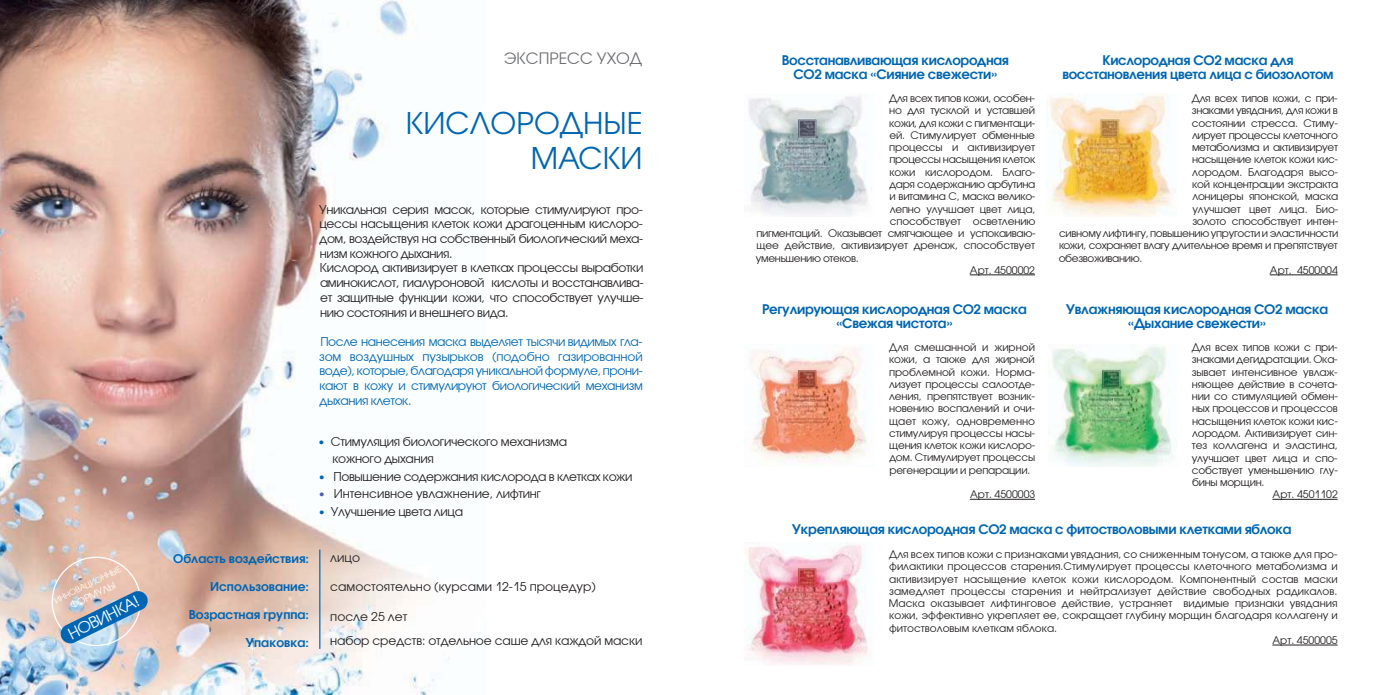
<style>
.page{position:relative;width:1389px;height:695px;background:#fff}
.page>*{position:absolute;margin:0;border:0;box-sizing:border-box;transform-origin:0 0}
.t1{font:29.75px/35px "Avant Garde Gothic C";color:#0066b3;text-align:right}
.t2{font:15.75px "Avant Garde Gothic C";color:#6d6e71}
.t3{font:15.75px "Avant Garde Gothic C";color:#fff}
.t4{font:600 13.3px/14px "Avant Garde Gothic C";letter-spacing:-.025em;color:#0066b3;text-align:center}
.t5{font:12.25px/14.7px "Avant Garde Gothic C";letter-spacing:-.035em;color:#231f20}
.t6{font:12.25px/14.7px "Avant Garde Gothic C";letter-spacing:-.035em;color:#0066b3;text-align:justify}
.t7{font:600 12.25px "Avant Garde Gothic C";color:#0066b3}
.t8{font:12.25px/24.5px "Avant Garde Gothic C";letter-spacing:-.01em;color:#231f20}
.t9{font:12.25px "Avant Garde Gothic C";color:#231f20}
.t10{font:12.25px "Avant Garde Gothic C";letter-spacing:-.005em;color:#231f20}
.t11{font:10.5px/12.2px "Avant Garde Gothic C";letter-spacing:-.02em;color:#231f20;text-align:justify}
.t12{font:10.5px "Avant Garde Gothic C";color:#231f20}
.t13{font:9.62px "Avant Garde Gothic C";color:#fff}
.t14{font:8.22px "Avant Garde Gothic C";color:#fff}
.s1{color:#0066b3}
.s2{color:#4b5daa}
</style>
<div class="page">
<img style="left:0;top:0;width:450px;height:694px">
<hr style="left:319px;top:549px;width:1px;height:99px;background:#0066b3">
<hr style="left:1272px;top:499px;width:66px;height:1px;background:#231f20">
<img style="left:1052px;top:344px;width:120px;height:123px">
<hr style="left:970px;top:274px;width:65px;height:1px;background:#231f20">
<img style="left:749px;top:96px;width:119px;height:119px">
<hr style="left:970px;top:499px;width:65px;height:1px;background:#231f20">
<img style="left:744px;top:349px;width:122px;height:112px">
<hr style="left:1270px;top:274px;width:68px;height:1px;background:#231f20">
<img style="left:1047px;top:93px;width:124px;height:123px">
<hr style="left:1272px;top:644px;width:66px;height:1px;background:#231f20">
<img style="left:745px;top:542px;width:123px;height:123px">
<svg style="left:45px;top:550px;width:104px;height:102px;background:#b9b7bd"></svg>
<p class="t14" style="left:53px;top:596px;width:75px;rotate:-26deg">ИННОВАЦИОННЫЕ</p>
<p class="t13" style="left:68px;top:601px;width:51px;rotate:-26deg">ФОРМУЛЫ</p>
<h2 class="t3" style="left:65px;top:627px;width:79px;rotate:-27deg">НОВИНКА!</h2>
<h2 class="t2" style="left:504px;top:49px;width:140px">ЭКСПРЕСС УХОД</h2>
<h1 class="t1" style="left:406px;top:106px;width:238px">КИСЛОРОДНЫЕ<br>МАСКИ</h1>
<p class="t5" style="left:319px;top:202px;width:326px">Уникальная серия масок, которые стимулируют про&shy;цессы насыщения клеток кожи драгоценным кислоро&shy;дом, воздействуя на собственный биологический меха&shy;низм кожного дыхания.<br>Кислород активизирует в клетках процессы выработки аминокислот, гиалуроновой кислоты и восстанавлива&shy;ет защитные функции кожи, что способствует улучше&shy;нию состояния и внешнего вида.</p>
<p class="t6" style="left:319px;top:334px;width:325px">После нанесения маска выделяет тысячи видимых гла&shy;зом воздушных пузырьков (подобно газированной воде), которые, благодаря уникальной формуле, прони&shy;кают в кожу и стимулируют биологический механизм дыхания клеток.</p>
<p class="t5" style="left:332px;top:432px;width:236px;line-height:17.5px;text-indent:-14px"><span class="s1">•</span> Стимуляция биологического механизма кожного дыхания</p>
<p class="t5" style="left:318px;top:469px;width:316px"><span class="s1">•</span> Повышение содержания кислорода в клетках кожи</p>
<p class="t10" style="left:318px;top:487px;width:224px"><span class="s2">•</span> Интенсивное увлажнение, лифтинг</p>
<p class="t5" style="left:318px;top:504px;width:146px"><span class="s1">•</span> Улучшение цвета лица</p>
<p class="t7" style="left:173px;top:552px;width:137px">Область воздействия:</p>
<p class="t7" style="left:210px;top:580px;width:100px">Использование:</p>
<p class="t7" style="left:189px;top:608px;width:122px">Возрастная группа:</p>
<p class="t7" style="left:246px;top:636px;width:65px">Упаковка:</p>
<p class="t5" style="left:330px;top:550px;width:31px">лицо</p>
<p class="t9" style="left:330px;top:580px;width:267px">самостоятельно (курсами 12-15 процедур)</p>
<p class="t8" style="left:330px;top:604px;width:314px">после 25 лет<br>набор средств: отдельное саше для каждой маски</p>
<p class="t4" style="left:782px;top:54px;width:229px">Восстанавливающая кислородная<br>СО2 маска «Сияние свежести»</p>
<p class="t11" style="left:889px;top:92px;width:147px">Для всех типов кожи, особен-</p>
<p class="t11" style="left:889px;top:104px;width:147px">но для тусклой и уставшей</p>
<p class="t11" style="left:889px;top:117px;width:147px">кожи, для кожи с пигментаци-</p>
<p class="t11" style="left:889px;top:129px;width:147px">ей. Стимулирует обменные</p>
<p class="t11" style="left:889px;top:141px;width:147px">процессы и активизирует</p>
<p class="t11" style="left:889px;top:153px;width:147px">процессы насыщения клеток</p>
<p class="t11" style="left:889px;top:166px;width:147px">кожи кислородом. Благо-</p>
<p class="t11" style="left:889px;top:178px;width:147px">даря содержанию арбутина</p>
<p class="t11" style="left:890px;top:190px;width:147px">и витамина С, маска велико-</p>
<p class="t11" style="left:890px;top:202px;width:147px">лепно улучшает цвет лица,</p>
<p class="t11" style="left:890px;top:215px;width:147px">способствует осветлению</p>
<p class="t11" style="left:756px;top:227px;width:281px">пигментаций. Оказывает смягчающее и успокаиваю-</p>
<p class="t11" style="left:757px;top:239px;width:280px">щее действие, активизирует дренаж, способствует</p>
<p class="t11" style="left:756px;top:251px;width:104px">уменьшению отеков.</p>
<p class="t12" style="left:970px;top:264px;width:67px">Арт. 4500002</p>
<p class="t4" style="left:762px;top:303px;width:266px">Регулирующая кислородная СО2 маска «Свежая чистота»</p>
<p class="t11" style="left:889px;top:341px;width:148px">Для смешанной и жирной кожи, а также для жирной проблемной кожи. Норма&shy;лизует процессы салоотде&shy;ления, препятствует возник&shy;новению воспалений и очи&shy;щает кожу, одновременно стимулируя процессы насы&shy;щения клеток кожи кислоро&shy;дом. Стимулирует процессы регенерации и репарации.</p>
<p class="t12" style="left:970px;top:488px;width:67px">Арт. 4500003</p>
<p class="t4" style="left:1062px;top:54px;width:273px">Кислородная СО2 маска для восстановления цвета лица с биозолотом</p>
<p class="t11" style="left:1192px;top:92px;width:147px">Для всех типов кожи, с при-</p>
<p class="t11" style="left:1192px;top:104px;width:147px">знаками увядания, для кожи в</p>
<p class="t11" style="left:1192px;top:117px;width:147px">состоянии стресса. Стиму-</p>
<p class="t11" style="left:1192px;top:129px;width:147px">лирует процессы клеточного</p>
<p class="t11" style="left:1192px;top:141px;width:147px">метаболизма и активизирует</p>
<p class="t11" style="left:1192px;top:153px;width:147px">насыщение клеток кожи кис-</p>
<p class="t11" style="left:1192px;top:166px;width:147px">лородом. Благодаря высо-</p>
<p class="t11" style="left:1192px;top:178px;width:147px">кой концентрации экстракта</p>
<p class="t11" style="left:1192px;top:190px;width:147px">лоницеры японской, маска</p>
<p class="t11" style="left:1192px;top:202px;width:147px">улучшает цвет лица. Био-</p>
<p class="t11" style="left:1192px;top:215px;width:147px">золото способствует интен-</p>
<p class="t11" style="left:1059px;top:227px;width:281px">сивному лифтингу, повышению упругости и эластичности</p>
<p class="t11" style="left:1059px;top:239px;width:280px">кожи, сохраняет влагу длительное время и препятствует</p>
<p class="t11" style="left:1059px;top:251px;width:85px">обезвоживанию.</p>
<p class="t12" style="left:1270px;top:264px;width:69px">Арт. 4500004</p>
<p class="t4" style="left:1066px;top:303px;width:264px">Увлажняющая кислородная СО2 маска «Дыхание свежести»</p>
<p class="t11" style="left:1192px;top:341px;width:147px">Для всех типов кожи с при-</p>
<p class="t11" style="left:1192px;top:353px;width:147px">знаками дегидратации. Ока-</p>
<p class="t11" style="left:1192px;top:365px;width:147px">зывает интенсивное увлаж-</p>
<p class="t11" style="left:1192px;top:378px;width:147px">няющее действие в сочета-</p>
<p class="t11" style="left:1192px;top:390px;width:147px">нии со стимуляцией обмен-</p>
<p class="t11" style="left:1192px;top:402px;width:147px">ных процессов и процессов</p>
<p class="t11" style="left:1192px;top:414px;width:147px">насыщения клеток кожи кис-</p>
<p class="t11" style="left:1192px;top:427px;width:147px">лородом. Активизирует син-</p>
<p class="t11" style="left:1192px;top:439px;width:147px">тез коллагена и эластина,</p>
<p class="t11" style="left:1192px;top:451px;width:147px">улучшает цвет лица и спо-</p>
<p class="t11" style="left:1192px;top:463px;width:147px">собствует уменьшению глу-</p>
<p class="t11" style="left:1192px;top:476px;width:74px">бины морщин.</p>
<p class="t12" style="left:1273px;top:488px;width:67px">Арт. 4501102</p>
<p class="t4" style="left:792px;top:522px;width:501px">Укрепляющая кислородная СО2 маска с фитостволовыми клетками яблока</p>
<p class="t11" style="left:889px;top:548px;width:450px">Для всех типов кожи с признаками увядания, со сниженным тонусом, а также для про&shy;филактики процессов старения.Стимулирует процессы клеточного метаболизма и активизирует насыщение клеток кожи кислородом. Компонентный состав маски замедляет процессы старения и нейтрализует действие свободных радикалов.<br>Маска оказывает лифтинговое действие, устраняет видимые признаки увядания кожи, эффективно укрепляет ее, сокращает глубину морщин благодаря коллагену и фитостволовым клеткам яблока.</p>
<p class="t12" style="left:1272px;top:634px;width:67px">Арт. 4500005</p>
</div>
